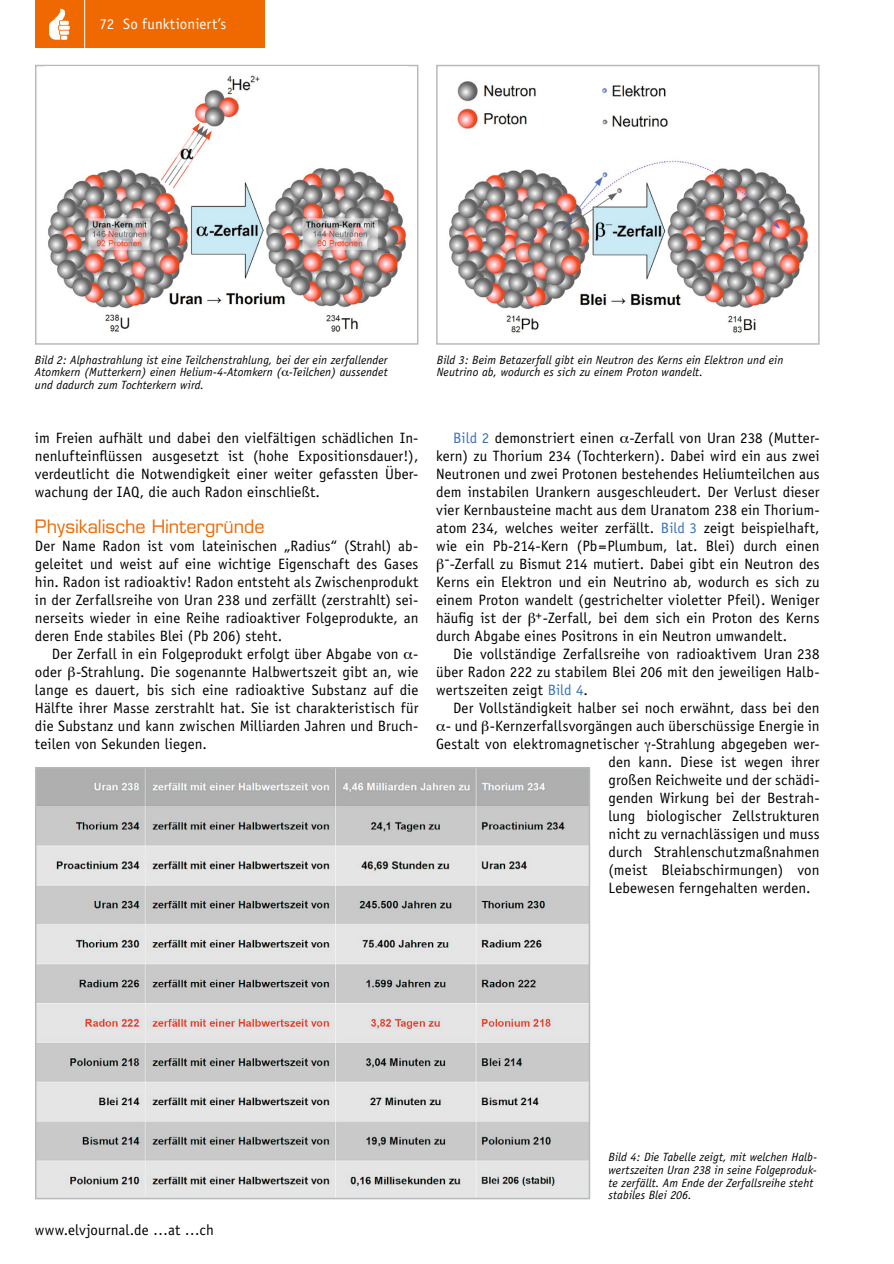
<style>
.page{position:relative;width:894px;height:1264px;background:#fff}
.page>*{position:absolute;margin:0;border:0;box-sizing:border-box;transform-origin:0 0}
.Subhead_5{font:18px "Eurostile";color:#ef6800}
.Fließtext_Neue_Zeile{font:15px/18px "Officina Sans";letter-spacing:.005em;color:#000;text-align:justify}
.Fließtext_Neuer_Absa{font:15px/18px "Officina Sans";letter-spacing:.005em;color:#000;text-align:justify}
.t1{font:15px "Officina Sans";letter-spacing:.005em;color:#fff}
.Bildunterschrift{font:italic 12px/12.8px "Officina Sans";letter-spacing:.01em;color:#000}
.s1{color:#3a72b8}
</style>
<div class="page">
<div style="left:35px;top:1px;width:230px;height:47px;background:#ef6800"></div>
<hr style="left:84px;top:1px;width:1px;height:47px;background:#fff">
<svg style="left:49px;top:8px;width:21px;height:32px"></svg>
<div style="left:35px;top:65px;width:383px;height:280px;border:2px solid #b6babc"></div>
<img style="left:45px;top:67px;width:362px;height:276px">
<div style="left:436px;top:65px;width:383px;height:280px;border:2px solid #b6babc"></div>
<img style="left:449px;top:81px;width:360px;height:252px">
<img style="left:38px;top:770px;width:549px;height:426px">
<div style="left:35px;top:767px;width:555px;height:432px;border:2px solid #b6babc"></div>
<p class="t1" style="left:100px;top:15px;width:128px">72 So funktioniert’s</p>
<p class="Bildunterschrift" style="left:35px;top:353px;width:354px">Bild 2: Alphastrahlung ist eine Teilchenstrahlung, bei der ein zerfallender<br>Atomkern (Mutterkern) einen Helium-4-Atomkern ( -Teilchen) aussendet</p>
<p class="Bildunterschrift" style="left:35px;top:378px;width:171px">und dadurch zum Tochterkern wird.</p>
<p class="Fließtext_Neue_Zeile" style="left:35px;top:429px;width:385px">im Freien aufhält und dabei den vielfältigen schädlichen In&shy;nenlufteinflüssen ausgesetzt ist (hohe Expositionsdauer!), verdeutlicht die Notwendigkeit einer weiter gefassten Über&shy;wachung der IAQ, die auch Radon einschließt.</p>
<p class="Subhead_5" style="left:35px;top:515px;width:231px">Physikalische Hintergründe</p>
<p class="Fließtext_Neuer_Absa" style="left:35px;top:537px;width:385px">Der Name Radon ist vom lateinischen „Radius“ (Strahl) ab&shy;geleitet und weist auf eine wichtige Eigenschaft des Gases hin. Radon ist radioaktiv! Radon entsteht als Zwischenprodukt in der Zerfallsreihe von Uran 238 und zerfällt (zerstrahlt) sei&shy;nerseits wieder in eine Reihe radioaktiver Folgeprodukte, an deren Ende stabiles Blei (Pb 206) steht.</p>
<p class="Fließtext_Neue_Zeile" style="left:35px;top:645px;width:385px;text-indent:17px">Der Zerfall in ein Folgeprodukt erfolgt über Abgabe von - oder -Strahlung. Die sogenannte Halbwertszeit gibt an, wie lange es dauert, bis sich eine radioaktive Substanz auf die Hälfte ihrer Masse zerstrahlt hat. Sie ist charakteristisch für die Substanz und kann zwischen Milliarden Jahren und Bruch&shy;teilen von Sekunden liegen.</p>
<p class="Bildunterschrift" style="left:437px;top:353px;width:348px">Bild 3: Beim Betazerfall gibt ein Neutron des Kerns ein Elektron und ein</p>
<p class="Bildunterschrift" style="left:437px;top:366px;width:268px">Neutrino ab, wodurch es sich zu einem Proton wandelt.</p>
<p class="Fließtext_Neue_Zeile" style="left:453px;top:429px;width:368px"><span class="s1">Bild 2</span> demonstriert einen -Zerfall von Uran 238 (Mutter-</p>
<p class="Fließtext_Neue_Zeile" style="left:436px;top:447px;width:385px">kern) zu Thorium 234 (Tochterkern). Dabei wird ein aus zwei</p>
<p class="Fließtext_Neue_Zeile" style="left:436px;top:465px;width:385px">Neutronen und zwei Protonen bestehendes Heliumteilchen aus</p>
<p class="Fließtext_Neue_Zeile" style="left:436px;top:483px;width:385px">dem instabilen Urankern ausgeschleudert. Der Verlust dieser</p>
<p class="Fließtext_Neue_Zeile" style="left:436px;top:501px;width:385px">vier Kernbausteine macht aus dem Uranatom 238 ein Thorium-</p>
<p class="Fließtext_Neue_Zeile" style="left:436px;top:519px;width:385px">atom 234, welches weiter zerfällt. <span class="s1">Bild 3</span> zeigt beispielhaft,</p>
<p class="Fließtext_Neue_Zeile" style="left:436px;top:537px;width:385px">wie ein Pb-214-Kern (Pb=Plumbum, lat. Blei) durch einen</p>
<p class="Fließtext_Neue_Zeile" style="left:444px;top:555px;width:377px">--Zerfall zu Bismut 214 mutiert. Dabei gibt ein Neutron des</p>
<p class="Fließtext_Neue_Zeile" style="left:436px;top:573px;width:385px">Kerns ein Elektron und ein Neutrino ab, wodurch es sich zu</p>
<p class="Fließtext_Neue_Zeile" style="left:436px;top:591px;width:385px">einem Proton wandelt (gestrichelter violetter Pfeil). Weniger</p>
<p class="Fließtext_Neue_Zeile" style="left:436px;top:609px;width:385px">häufig ist der <sup>+</sup>-Zerfall, bei dem sich ein Proton des Kerns</p>
<p class="Fließtext_Neue_Zeile" style="left:436px;top:627px;width:353px">durch Abgabe eines Positrons in ein Neutron umwandelt.</p>
<p class="Fließtext_Neue_Zeile" style="left:436px;top:645px;width:385px;text-indent:17px">Die vollständige Zerfallsreihe von radioaktivem Uran 238 über Radon 222 zu stabilem Blei 206 mit den jeweiligen Halb&shy;wertszeiten zeigt <span class="s1">Bild 4</span>.</p>
<p class="Fließtext_Neue_Zeile" style="left:453px;top:699px;width:368px">Der Vollständigkeit halber sei noch erwähnt, dass bei den</p>
<p class="Fließtext_Neue_Zeile" style="left:436px;top:717px;width:385px;text-align:right">- und -Kernzerfallsvorgängen auch überschüssige Energie in<br>Gestalt von elektromagnetischer -Strahlung abgegeben wer-</p>
<p class="Fließtext_Neue_Zeile" style="left:608px;top:753px;width:213px">den kann. Diese ist wegen ihrer großen Reichweite und der schädi&shy;genden Wirkung bei der Bestrah&shy;lung biologischer Zellstrukturen nicht zu vernachlässigen und muss durch Strahlenschutzmaßnahmen (meist Bleiabschirmungen) von Lebewesen ferngehalten werden.</p>
<p class="Fließtext_Neuer_Absa" style="left:35px;top:1221px;width:180px">www.elvjournal.de …at …ch</p>
<p class="Bildunterschrift" style="left:608px;top:1150px;width:210px">Bild 4: Die Tabelle zeigt, mit welchen Halb&shy;wertszeiten Uran 238 in seine Folgeproduk&shy;te zerfällt. Am Ende der Zerfallsreihe steht stabiles Blei 206.</p>
</div>
